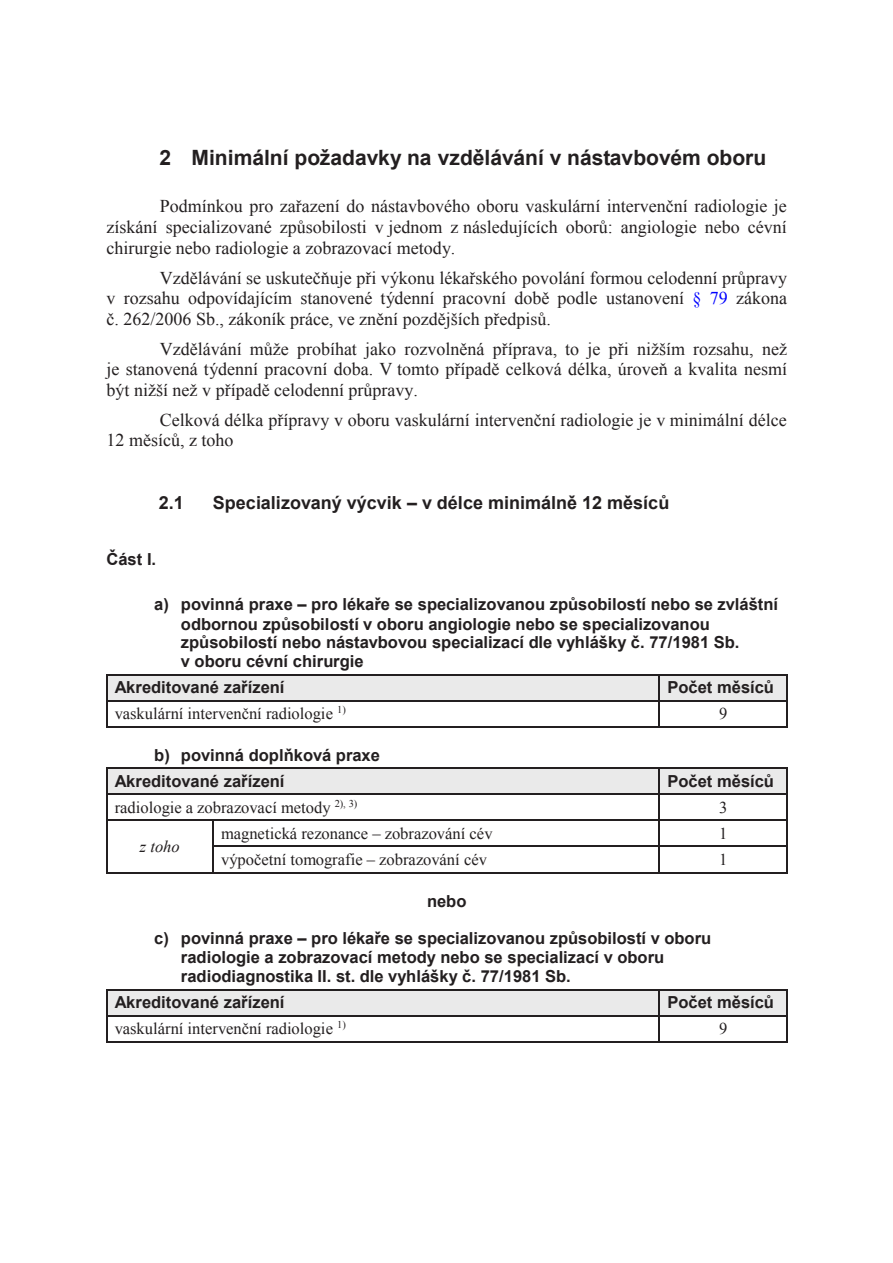
<style>
.page{position:relative;width:893px;height:1263px;background:#fff}
.page>*{position:absolute;margin:0;border:0;box-sizing:border-box;transform-origin:0 0}
.t1{font:700 21px "Arial";color:#231f20}
.t2{font:18px/20.7px "Times New Roman";color:#231f20;text-align:justify}
.t3{font:700 18px "Arial";color:#231f20}
.t4{font:700 16.5px/18.9px "Arial";color:#231f20}
.t5{font:16.5px "Times New Roman";color:#231f20}
.t6{font:italic 16.5px "Times New Roman";color:#231f20}
.s1{color:#00f}
</style>
<div class="page">
<div style="left:107px;top:675px;width:552px;height:25px;background:#eaeaea"></div>
<div style="left:660px;top:675px;width:126px;height:25px;background:#eaeaea"></div>
<hr style="left:107px;top:674px;width:552px;height:1px;background:#231f20">
<hr style="left:660px;top:674px;width:126px;height:1px;background:#231f20">
<hr style="left:786px;top:675px;width:2px;height:25px;background:#231f20">
<hr style="left:107px;top:700px;width:552px;height:1px;background:#231f20">
<hr style="left:660px;top:700px;width:126px;height:1px;background:#231f20">
<svg style="left:106px;top:674px;width:1px;height:54px"></svg>
<hr style="left:107px;top:726px;width:552px;height:2px;background:#231f20">
<svg style="left:659px;top:674px;width:1px;height:54px"></svg>
<hr style="left:660px;top:726px;width:126px;height:2px;background:#231f20">
<hr style="left:786px;top:701px;width:2px;height:25px;background:#231f20">
<div style="left:107px;top:769px;width:552px;height:25px;background:#eaeaea"></div>
<div style="left:660px;top:769px;width:126px;height:25px;background:#eaeaea"></div>
<hr style="left:107px;top:768px;width:552px;height:1px;background:#231f20">
<hr style="left:660px;top:768px;width:126px;height:1px;background:#231f20">
<hr style="left:786px;top:769px;width:2px;height:25px;background:#231f20">
<hr style="left:107px;top:794px;width:552px;height:1px;background:#231f20">
<hr style="left:660px;top:794px;width:126px;height:1px;background:#231f20">
<hr style="left:786px;top:795px;width:2px;height:25px;background:#231f20">
<hr style="left:107px;top:820px;width:105px;height:1px;background:#231f20">
<hr style="left:213px;top:820px;width:446px;height:1px;background:#231f20">
<hr style="left:660px;top:820px;width:126px;height:1px;background:#231f20">
<hr style="left:786px;top:821px;width:2px;height:25px;background:#231f20">
<hr style="left:213px;top:846px;width:446px;height:1px;background:#231f20">
<hr style="left:660px;top:846px;width:126px;height:1px;background:#231f20">
<svg style="left:106px;top:768px;width:1px;height:105px"></svg>
<hr style="left:107px;top:872px;width:105px;height:1px;background:#231f20">
<svg style="left:212px;top:820px;width:1px;height:53px"></svg>
<hr style="left:213px;top:872px;width:446px;height:1px;background:#231f20">
<svg style="left:659px;top:768px;width:1px;height:105px"></svg>
<hr style="left:660px;top:872px;width:126px;height:1px;background:#231f20">
<hr style="left:786px;top:847px;width:2px;height:25px;background:#231f20">
<div style="left:107px;top:990px;width:552px;height:25px;background:#eaeaea"></div>
<div style="left:660px;top:990px;width:126px;height:25px;background:#eaeaea"></div>
<hr style="left:107px;top:989px;width:552px;height:1px;background:#231f20">
<hr style="left:660px;top:989px;width:126px;height:1px;background:#231f20">
<hr style="left:786px;top:990px;width:2px;height:25px;background:#231f20">
<hr style="left:107px;top:1015px;width:552px;height:1px;background:#231f20">
<hr style="left:660px;top:1015px;width:126px;height:1px;background:#231f20">
<svg style="left:106px;top:989px;width:1px;height:53px"></svg>
<hr style="left:107px;top:1041px;width:552px;height:1px;background:#231f20">
<svg style="left:659px;top:989px;width:1px;height:53px"></svg>
<hr style="left:660px;top:1041px;width:126px;height:1px;background:#231f20">
<hr style="left:786px;top:1016px;width:2px;height:25px;background:#231f20">
<p class="t1" style="left:159px;top:142px;width:608px">2 Minimální požadavky na vzdělávání v nástavbovém oboru</p>
<p class="t2" style="left:107px;top:195px;width:682px;text-indent:53px">Podmínkou pro zařazení do nástavbového oboru vaskulární intervenční radiologie je získání specializované způsobilosti v jednom z následujících oborů: angiologie nebo cévní chirurgie nebo radiologie a zobrazovací metody.</p>
<p class="t2" style="left:107px;top:267px;width:682px;text-indent:53px">Vzdělávání se uskutečňuje při výkonu lékařského povolání formou celodenní průpravy v rozsahu odpovídajícím stanovené týdenní pracovní době podle ustanovení <span class="s1">§ 79</span> zákona č. 262/2006 Sb., zákoník práce, ve znění pozdějších předpisů.</p>
<p class="t2" style="left:107px;top:338px;width:682px;text-indent:53px">Vzdělávání může probíhat jako rozvolněná příprava, to je při nižším rozsahu, než je stanovená týdenní pracovní doba. V tomto případě celková délka, úroveň a kvalita nesmí být nižší než v případě celodenní průpravy.</p>
<p class="t2" style="left:107px;top:409px;width:682px;text-indent:53px">Celková délka přípravy v oboru vaskulární intervenční radiologie je v minimální délce<br>12 měsíců, z toho</p>
<p class="t3" style="left:159px;top:490px;width:27px">2.1</p>
<p class="t3" style="left:213px;top:490px;width:458px">Specializovaný výcvik – v délce minimálně 12 měsíců</p>
<p class="t4" style="left:107px;top:549px;width:51px">Část I.</p>
<p class="t4" style="left:181px;top:595px;width:599px;text-indent:-27px">a) povinná praxe – pro lékaře se specializovanou způsobilostí nebo se zvláštní odbornou způsobilostí v oboru angiologie nebo se specializovanou způsobilostí nebo nástavbovou specializací dle vyhlášky č. 77/1981 Sb.<br>v oboru cévní chirurgie</p>
<p class="t4" style="left:115px;top:678px;width:171px">Akreditované zařízení</p>
<p class="t4" style="left:667px;top:678px;width:108px">Počet měsíců</p>
<p class="t5" style="left:115px;top:702px;width:233px">vaskulární intervenční radiologie <sup>1)</sup></p>
<p class="t5" style="left:719px;top:702px;width:10px">9</p>
<p class="t4" style="left:115px;top:742px;width:267px;line-height:26px;text-indent:40px">b) povinná doplňková praxe<br>Akreditované zařízení</p>
<p class="t4" style="left:667px;top:772px;width:108px">Počet měsíců</p>
<p class="t5" style="left:115px;top:795px;width:244px">radiologie a zobrazovací metody <sup>2),</sup> <sup>3)</sup></p>
<p class="t5" style="left:719px;top:795px;width:10px">3</p>
<p class="t6" style="left:140px;top:835px;width:42px">z toho</p>
<p class="t5" style="left:221px;top:821px;width:273px">magnetická rezonance – zobrazování cév</p>
<p class="t5" style="left:719px;top:821px;width:10px">1</p>
<p class="t5" style="left:221px;top:848px;width:268px">výpočetní tomografie – zobrazování cév</p>
<p class="t5" style="left:719px;top:848px;width:10px">1</p>
<p class="t4" style="left:427px;top:892px;width:41px">nebo</p>
<p class="t4" style="left:181px;top:929px;width:532px;text-indent:-27px">c) povinná praxe – pro lékaře se specializovanou způsobilostí v oboru radiologie a zobrazovací metody nebo se specializací v oboru radiodiagnostika II. st. dle vyhlášky č. 77/1981 Sb.</p>
<p class="t4" style="left:115px;top:993px;width:171px">Akreditované zařízení</p>
<p class="t4" style="left:667px;top:993px;width:108px">Počet měsíců</p>
<p class="t5" style="left:115px;top:1017px;width:233px">vaskulární intervenční radiologie <sup>1)</sup></p>
<p class="t5" style="left:719px;top:1017px;width:10px">9</p>
</div>
